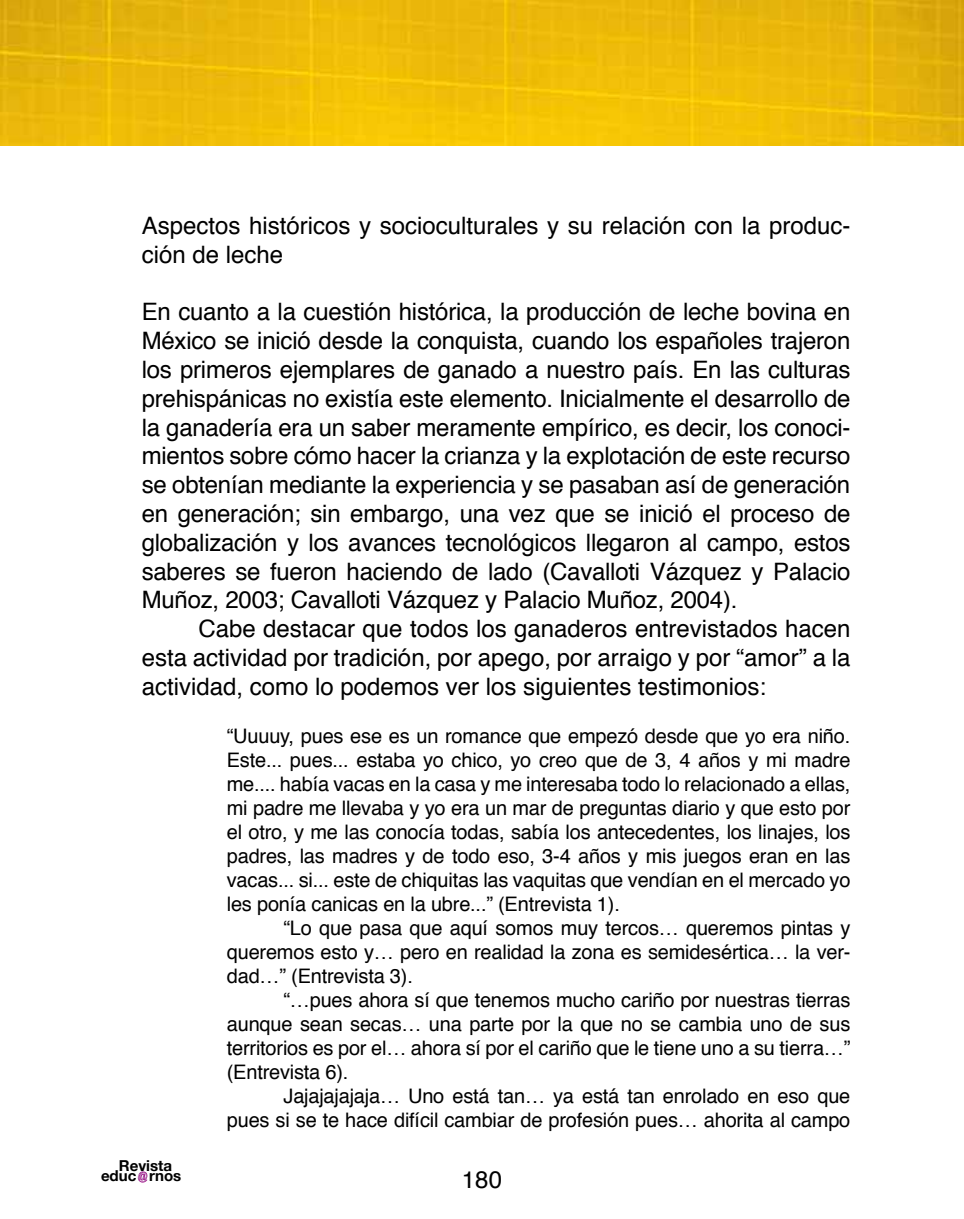
<style>
.page{position:relative;width:964px;height:1219px;background:#fff}
.page>*{position:absolute;margin:0;border:0;box-sizing:border-box;transform-origin:0 0}
.t1{font:24px/28.8px "Helvetica";color:#000;text-align:justify}
.t2{font:20px/24px "Helvetica";letter-spacing:-.01em;color:#000;text-align:justify}
.t3{font:700 15px "Helvetica Neue";color:#000}
</style>
<div class="page">
<img style="left:0;top:0;width:964px;height:146px">
<svg style="left:138px;top:1171px;width:9px;height:12px"></svg>
<p class="t1" style="left:142px;top:212px;width:710px">Aspectos históricos y socioculturales y su relación con la produc&shy;ción de leche</p>
<p class="t1" style="left:142px;top:298px;width:710px">En cuanto a la cuestión histórica, la producción de leche bovina en México se inició desde la conquista, cuando los españoles trajeron los primeros ejemplares de ganado a nuestro país. En las culturas prehispánicas no existía este elemento. Inicialmente el desarrollo de la ganadería era un saber meramente empírico, es decir, los conoci&shy;mientos sobre cómo hacer la crianza y la explotación de este recurso se obtenían mediante la experiencia y se pasaban así de generación en generación; sin embargo, una vez que se inició el proceso de globalización y los avances tecnológicos llegaron al campo, estos saberes se fueron haciendo de lado (Cavalloti Vázquez y Palacio Muñoz, 2003; Cavalloti Vázquez y Palacio Muñoz, 2004).</p>
<p class="t1" style="left:142px;top:615px;width:710px;text-indent:57px">Cabe destacar que todos los ganaderos entrevistados hacen esta actividad por tradición, por apego, por arraigo y por “amor” a la actividad, como lo podemos ver los siguientes testimonios:</p>
<p class="t2" style="left:227px;top:724px;width:625px">“Uuuuy, pues ese es un romance que empezó desde que yo era niño.<br>Este... pues... estaba yo chico, yo creo que de 3, 4 años y mi madre me.... había vacas en la casa y me interesaba todo lo relacionado a ellas, mi padre me llevaba y yo era un mar de preguntas diario y que esto por el otro, y me las conocía todas, sabía los antecedentes, los linajes, los padres, las madres y de todo eso, 3-4 años y mis juegos eran en las vacas... si... este de chiquitas las vaquitas que vendían en el mercado yo les ponía canicas en la ubre...” (Entrevista 1).</p>
<p class="t2" style="left:227px;top:916px;width:625px;text-indent:57px">“Lo que pasa que aquí somos muy tercos… queremos pintas y queremos esto y… pero en realidad la zona es semidesértica… la ver&shy;dad…” (Entrevista 3).</p>
<p class="t2" style="left:227px;top:988px;width:625px;text-indent:57px">“…pues ahora sí que tenemos mucho cariño por nuestras tierras aunque sean secas… una parte por la que no se cambia uno de sus territorios es por el… ahora sí por el cariño que le tiene uno a su tierra…” (Entrevista 6).</p>
<p class="t2" style="left:227px;top:1084px;width:625px;text-align:right">Jajajajajaja… Uno está tan… ya está tan enrolado en eso que<br>pues si se te hace difícil cambiar de profesión pues… ahorita al campo</p>
<p class="t3" style="left:119px;top:1157px;width:55px">Revista</p>
<p class="t3" style="left:101px;top:1167px;width:82px">educ rnos</p>
<p class="t1" style="left:462px;top:1165px;width:42px">180</p>
</div>
